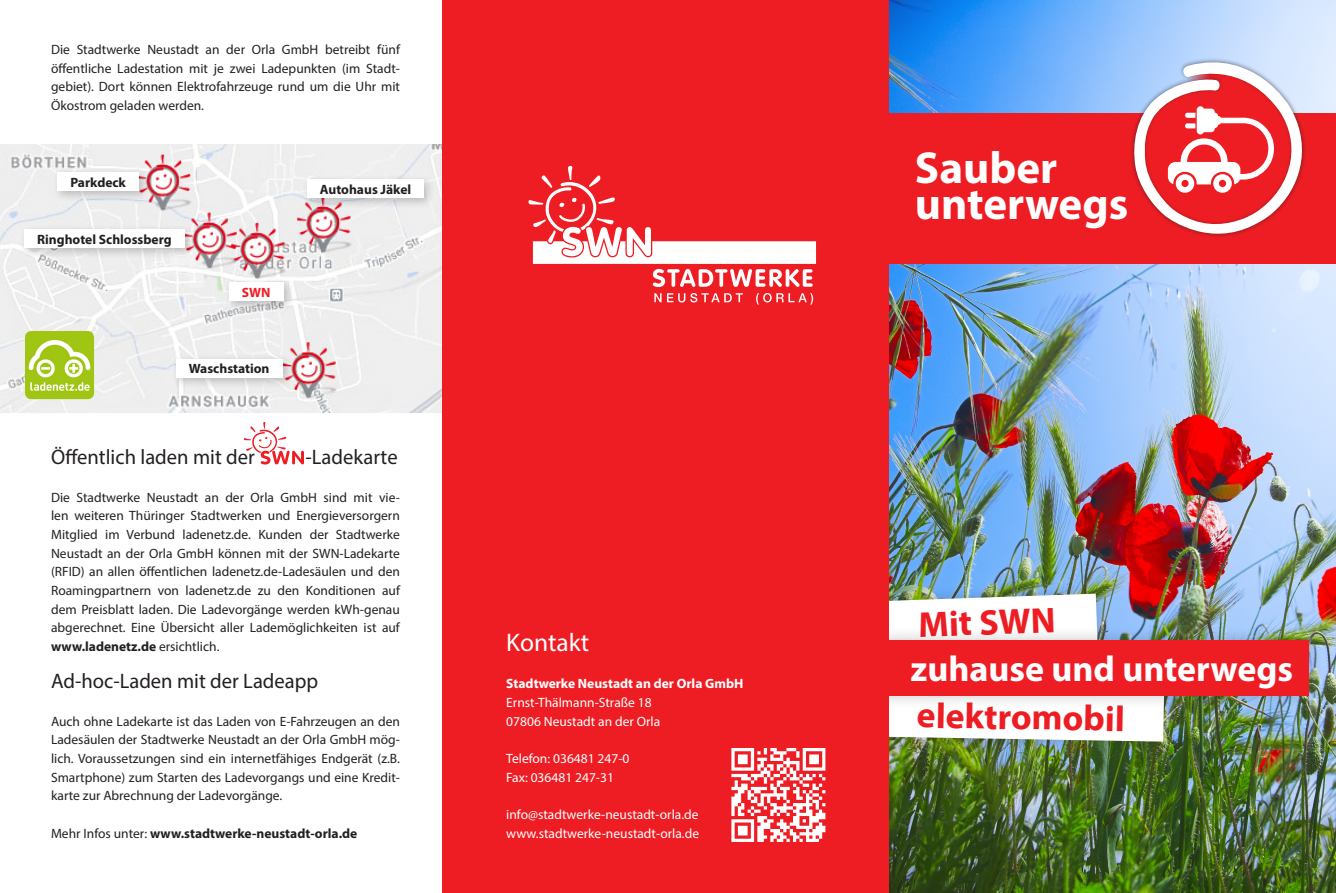
<style>
.page{position:relative;width:1336px;height:893px;background:#fff}
.page>*{position:absolute;margin:0;border:0;box-sizing:border-box;transform-origin:0 0}
.t1{font:700 45px "Myriad Pro";color:#fff}
.t2{font:700 36px "Myriad Pro";color:#fff}
.t3{font:700 36px "Myriad Pro";color:#ee1d23}
.t4{font:25.5px "Myriad Pro";color:#fff}
.Absatzformat_1{font:21px "Myriad Pro";color:#231f20}
.Absatzformat_1-2{font:13.5px/18.6px "Myriad Pro";color:#231f20;text-align:justify}
.t5{font:13.5px "Myriad Pro";color:#fff}
.Absatzformat_1-3{font:700 13.5px "Myriad Pro";color:#231f20}
.t6{font:700 13.5px "Myriad Pro";color:#fff}
.t7{font:700 13.5px "Myriad Pro";color:#ee1d23}
.s1{color:#fff}
.s2{font-weight:700}
.s3{font-weight:400}
</style>
<div class="page">
<svg style="left:243px;top:422px;width:61px;height:42px"></svg>
<img style="left:0;top:145px;width:442px;height:267px">
<img style="left:21px;top:326px;width:77px;height:78px">
<div style="left:52px;top:167px;width:98px;height:35px;background:#231f20;opacity:.25"></div>
<div style="left:58px;top:172px;width:81px;height:19px;background:#fff"></div>
<div style="left:19px;top:224px;width:177px;height:35px;background:#231f20;opacity:.25"></div>
<div style="left:24px;top:230px;width:160px;height:18px;background:#fff"></div>
<div style="left:224px;top:277px;width:71px;height:35px;background:#231f20;opacity:.25"></div>
<div style="left:229px;top:282px;width:54px;height:19px;background:#fff"></div>
<div style="left:171px;top:354px;width:122px;height:35px;background:#231f20;opacity:.25"></div>
<div style="left:176px;top:359px;width:106px;height:19px;background:#fff"></div>
<div style="left:302px;top:174px;width:133px;height:35px;background:#231f20;opacity:.25"></div>
<div style="left:307px;top:179px;width:117px;height:19px;background:#fff"></div>
<img style="left:889px;top:0;width:446px;height:893px">
<div style="left:884px;top:113px;width:451px;height:151px;background:#ee1d23"></div>
<svg style="left:1131px;top:48px;width:179px;height:189px"></svg>
<div style="left:861px;top:580px;width:250px;height:82px;background:#231f20;opacity:.25"></div>
<svg style="left:889px;top:594px;width:208px;height:32px"></svg>
<div style="left:868px;top:676px;width:310px;height:79px;background:#231f20;opacity:.25"></div>
<svg style="left:889px;top:709px;width:274px;height:33px"></svg>
<div style="left:866px;top:626px;width:456px;height:83px;background:#231f20;opacity:.25"></div>
<div style="left:880px;top:640px;width:427px;height:55px;background:#ee1d23"></div>
<div style="left:442px;top:0;width:447px;height:893px;background:#ee1d23"></div>
<svg style="left:654px;top:293px;width:159px;height:12px"></svg>
<svg style="left:528px;top:165px;width:288px;height:122px"></svg>
<svg style="left:731px;top:748px;width:94px;height:94px"></svg>
<p class="Absatzformat_1-2" style="left:51px;top:40px;width:350px">Die Stadtwerke Neustadt an der Orla GmbH betreibt fünf öffentliche Ladestation mit je zwei Ladepunkten (im Stadt&shy;gebiet). Dort können Elektrofahrzeuge rund um die Uhr mit Ökostrom geladen werden.</p>
<p class="Absatzformat_1-3" style="left:70px;top:173px;width:57px">Parkdeck</p>
<p class="Absatzformat_1-3" style="left:37px;top:231px;width:136px">Ringhotel Schlossberg</p>
<p class="t7" style="left:242px;top:283px;width:30px">SWN</p>
<p class="Absatzformat_1-3" style="left:189px;top:360px;width:82px">Waschstation</p>
<p class="Absatzformat_1-3" style="left:320px;top:180px;width:93px">Autohaus Jäkel</p>
<p class="Absatzformat_1" style="left:51px;top:444px;width:348px">Öffentlich laden mit der <span class="s1">SWN</span> -Ladekarte</p>
<p class="Absatzformat_1-2" style="left:51px;top:488px;width:350px">Die Stadtwerke Neustadt an der Orla GmbH sind mit vie&shy;len weiteren Thüringer Stadtwerken und Energieversorgern Mitglied im Verbund ladenetz.de. Kunden der Stadtwerke Neustadt an der Orla GmbH können mit der SWN-Ladekarte (RFID) an allen öffentlichen ladenetz.de-Ladesäulen und den Roamingpartnern von ladenetz.de zu den Konditionen auf dem Preisblatt laden. Die Ladevorgänge werden kWh-genau abgerechnet. Eine Übersicht aller Lademöglichkeiten ist auf <span class="s2">www.ladenetz.de</span> ersichtlich.</p>
<p class="Absatzformat_1" style="left:51px;top:668px;width:269px">Ad-hoc-Laden mit der Ladeapp</p>
<p class="Absatzformat_1-2" style="left:51px;top:712px;width:350px">Auch ohne Ladekarte ist das Laden von E-Fahrzeugen an den Ladesäulen der Stadtwerke Neustadt an der Orla GmbH mög&shy;lich. Voraussetzungen sind ein internetfähiges Endgerät (z.B.<br>Smartphone) zum Starten des Ladevorgangs und eine Kredit&shy;karte zur Abrechnung der Ladevorgänge.</p>
<p class="Absatzformat_1-3" style="left:51px;top:824px;width:308px"><span class="s3">Mehr Infos unter:</span> www.stadtwerke-neustadt-orla.de</p>
<p class="t4" style="left:506px;top:627px;width:85px">Kontakt</p>
<p class="t6" style="left:506px;top:675px;width:238px">Stadtwerke Neustadt an der Orla GmbH</p>
<p class="t5" style="left:506px;top:694px;width:147px">Ernst-Thälmann-Straße 18</p>
<p class="t5" style="left:506px;top:713px;width:155px">07806 Neustadt an der Orla</p>
<p class="t5" style="left:506px;top:750px;width:125px">Telefon: 036481 247-0</p>
<p class="t5" style="left:506px;top:769px;width:109px">Fax: 036481 247-31</p>
<p class="t5" style="left:506px;top:806px;width:194px">info@stadtwerke-neustadt-orla.de</p>
<p class="t5" style="left:506px;top:825px;width:194px">www.stadtwerke-neustadt-orla.de</p>
<p class="t1" style="left:914px;top:139px;width:144px">Sauber</p>
<p class="t1" style="left:914px;top:175px;width:215px">unterwegs</p>
<p class="t3" style="left:917px;top:601px;width:139px;rotate:-2deg">Mit SWN</p>
<p class="t2" style="left:910px;top:645px;width:384px">zuhause und unterwegs</p>
<p class="t3" style="left:917px;top:692px;width:209px;rotate:1deg">elektromobil</p>
</div>
